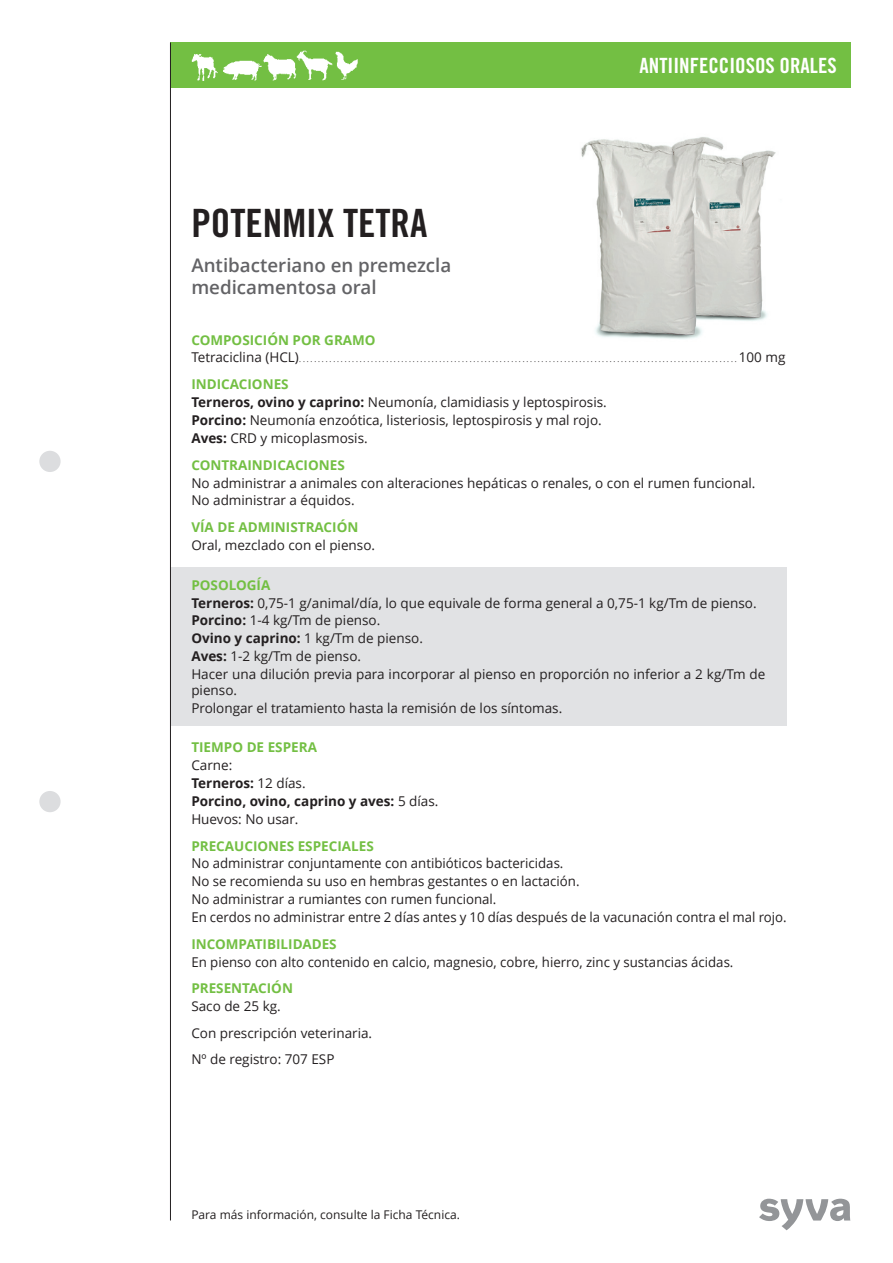
<style>
.page{position:relative;width:893px;height:1263px;background:#fff}
.page>*{position:absolute;margin:0;border:0;box-sizing:border-box;transform-origin:0 0}
.t1{font:39px "Trade Gothic LT Std Bd Cn 20";color:#231f20}
.t2{font:21px "Trade Gothic LT Std Bd Cn 20";color:#fff}
.t3{font:600 18.75px/22.5px "Open Sans";color:#636366}
.t4{font:13.5px/17.9px "Open Sans";color:#231f20}
.t5{font:700 13.5px "Open Sans";color:#73bf43}
.t6{font:700 13.5px/17.9px "Open Sans";color:#231f20}
.t7{font:12px "Open Sans";color:#231f20}
.t8{font:7.2px "Open Sans";color:#231f20}
.s1{font-size:13.5px}
.s2{font-weight:700;color:#73bf43}
.s3{font-weight:700}
.s4{font-weight:400}
</style>
<div class="page">
<img style="left:581px;top:137px;width:195px;height:202px">
<div style="left:170px;top:43px;width:680px;height:45px;background:#73bf43"></div>
<div style="left:170px;top:568px;width:617px;height:158px;background:#e1e2e4"></div>
<hr style="left:170px;top:43px;width:1px;height:1177px;background:#231f20">
<svg style="left:759px;top:1199px;width:91px;height:31px"></svg>
<div style="left:39px;top:451px;width:22px;height:21px;background:#dcdddf;border-radius:50%"></div>
<div style="left:39px;top:791px;width:22px;height:21px;background:#dcdddf;border-radius:50%"></div>
<img style="left:191px;top:54px;width:27px;height:27px">
<img style="left:263px;top:54px;width:31px;height:27px">
<img style="left:294px;top:50px;width:32px;height:31px">
<img style="left:223px;top:60px;width:39px;height:21px">
<img style="left:326px;top:51px;width:32px;height:29px">
<h2 class="t2" style="left:639px;top:52px;width:18px">ANTIIN</h2>
<h2 class="t2" style="left:690px;top:52px;width:148px">FECCIOSOS ORALES</h2>
<h1 class="t1" style="left:191px;top:199px;width:238px">POTENMIX TETRA</h1>
<h3 class="t3" style="left:191px;top:254px;width:261px">Antibacteriano en premezcla medicamentosa oral</h3>
<p class="t5" style="left:191px;top:332px;width:186px">COMPOSICIÓN POR GRAMO</p>
<p class="t8" style="left:191px;top:356px;width:596px"><span class="s1">Tetraciclina (HCL)</span> . . . . . . . . . . . . . . . . . . . . . . . . . . . . . . . . . . . . . . . . . . . . . . . . . . . . . . . . . . . . . . . . . . . . . . . . . . . . . . . . . . . . . . . . . . . . . . . . . . . . . . . . . . . . . . . . . . . . <span class="s1">100 mg</span></p>
<p class="t4" style="left:191px;top:376px;width:415px"><span class="s2">I NDICACIONES<br></span><span class="s3">TERNEROS, OVINO Y CAPRINO:</span> Neumonía, clamidiasis y leptospirosis.<br><span class="s3">PORCINO:</span> Neumonía enzoótica, listeriosis, leptospirosis y mal rojo.<br><span class="s3">AVES:</span> CRD y micoplasmosis.</p>
<p class="t5" style="left:191px;top:457px;width:155px">CONTRAINDICACIONES</p>
<p class="t4" style="left:191px;top:474px;width:564px">No administrar a animales con alteraciones hepáticas o renales, o con el rumen funcional.<br>No administrar a équidos.</p>
<p class="t5" style="left:191px;top:520px;width:169px">VÍA DE ADMINISTRACIÓN</p>
<p class="t4" style="left:191px;top:537px;width:183px">Oral, mezclado con el pienso.</p>
<p class="t4" style="left:191px;top:576px;width:576px"><span class="s2">POSOLOGÍA<br></span><span class="s3">TERNEROS:</span> 0,75-1 g/animal/día, lo que equivale de forma general a 0,75-1 kg/Tm de pienso.<br><span class="s3">PORCINO:</span> 1-4 kg/Tm de pienso.<br><span class="s3">OVINO Y CAPRINO:</span> 1 kg/Tm de pienso.<br><span class="s3">AVES:</span> 1-2 kg/Tm de pienso.<br>Hacer una dilución previa para incorporar al pienso en proporción no inferior a 2 kg/Tm de</p>
<p class="t4" style="left:191px;top:681px;width:370px">pienso.<br>Prolongar el tratamiento hasta la remisión de los síntomas.</p>
<p class="t5" style="left:191px;top:740px;width:127px">TIEMPO DE ESPERA</p>
<p class="t6" style="left:191px;top:757px;width:247px"><span class="s4">Carne:<br></span>TERNEROS: <span class="s4">12 días.<br></span>PORCINO, OVINO, CAPRINO Y AVES: <span class="s4">5 días.<br>Huevos: No usar.</span></p>
<p class="t5" style="left:191px;top:838px;width:184px">PRECAUCIONES ESPECIALES</p>
<p class="t4" style="left:191px;top:855px;width:595px">No administrar conjuntamente con antibióticos bactericidas.<br>No se recomienda su uso en hembras gestantes o en lactación.<br>No administrar a rumiantes con rumen funcional.<br>En cerdos no administrar entre 2 días antes y 10 días después de la vacunación contra el mal rojo.</p>
<p class="t5" style="left:191px;top:936px;width:147px">I NCOMPATIBILIDADES</p>
<p class="t4" style="left:191px;top:953px;width:542px">En pienso con alto contenido en calcio, magnesio, cobre, hierro, zinc y sustancias ácidas.</p>
<p class="t5" style="left:191px;top:981px;width:103px">PRESENTACIÓN</p>
<p class="t4" style="left:191px;top:993px;width:180px;line-height:26.4px">Saco de 25 kg.<br>Con prescripción veterinaria.<br>Nº de registro: 707 ESP</p>
<p class="t7" style="left:191px;top:1208px;width:268px">Para más información, consulte la Ficha Técnica.</p>
</div>
